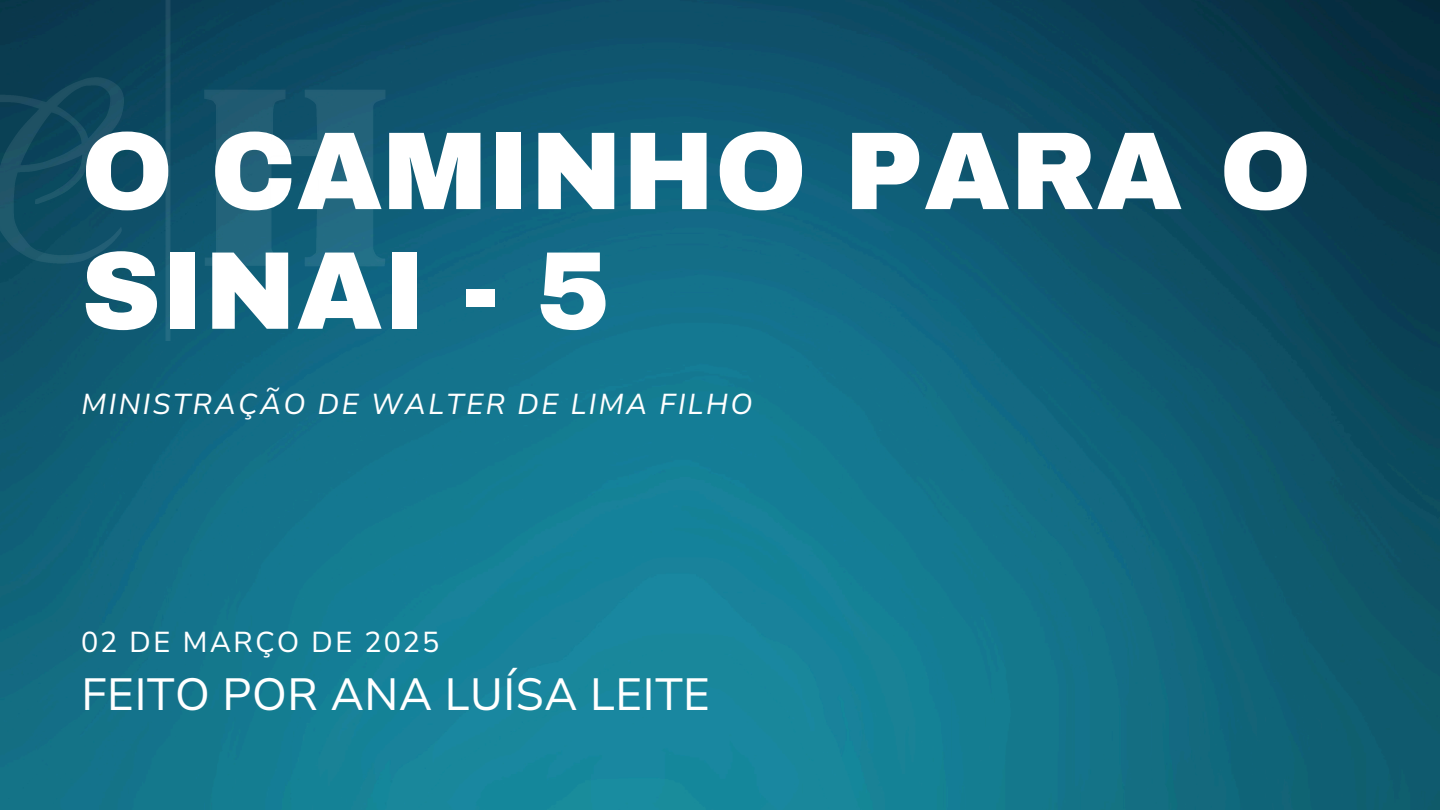
<style>
.page{position:relative;width:1440px;height:810px;background:#fff}
.page>*{position:absolute;margin:0;border:0;box-sizing:border-box;transform-origin:0 0}
.t1{font:900 110.8px/119.7px "Archivo";color:#fff}
.t2{font:45px "Nunito Sans 10 pt";color:#fff}
.t3{font:italic 28.7px "Nunito Sans 10 pt";letter-spacing:.07em;color:#fff}
.t4{font:28.7px "Nunito Sans 10 pt";letter-spacing:.07em;color:#fff}
</style>
<div class="page">
<img style="left:0;top:0;width:1440px;height:810px">
<img style="left:0;top:0;width:410px;height:340px">
<p class="t1" style="left:81px;top:112px;width:1232px">O CAMINHO PARA O<br>SINAI - 5</p>
<p class="t3" style="left:81px;top:385px;width:673px">MINISTRAÇÃO DE WALTER DE LIMA FILHO</p>
<p class="t4" style="left:81px;top:623px;width:360px">02 DE MARÇO DE 2025</p>
<h1 class="t2" style="left:81px;top:665px;width:631px">FEITO POR ANA LUÍSA LEITE</h1>
</div>
